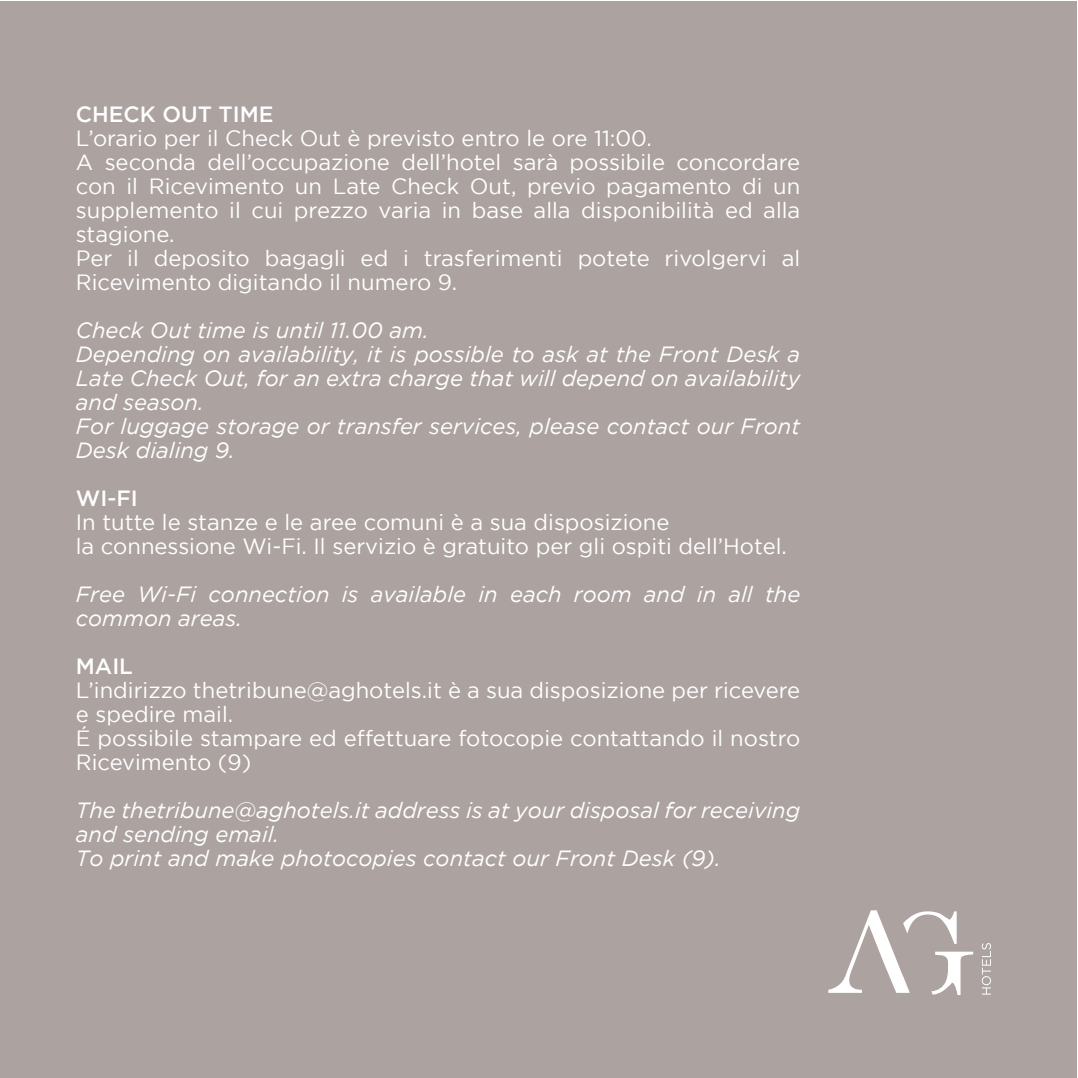
<style>
.page{position:relative;width:1078px;height:1078px;background:#fff}
.page>*{position:absolute;margin:0;border:0;box-sizing:border-box;transform-origin:0 0}
.t1{font:22px/24px "Gotham";color:#fff}
.t2{font:italic 22px/24px "Gotham";color:#fff}
.t3{font:500 22px "Gotham";color:#fff}
</style>
<div class="page">
<div style="left:0;top:2px;width:1076px;height:1075px;background:#aca2a0"></div>
<svg style="left:981px;top:943px;width:9px;height:51px"></svg>
<svg style="left:828px;top:910px;width:144px;height:84px"></svg>
<p class="t3" style="left:76px;top:101px;width:199px">CHECK OUT TIME</p>
<p class="t1" style="left:76px;top:126px;width:725px">L’orario per il Check Out è previsto entro le ore 11:00.<br>A seconda dell’occupazione dell’hotel sarà possibile concordare con il Ricevimento un Late Check Out, previo pagamento di un supplemento il cui prezzo varia in base alla disponibilità ed alla stagione.<br>Per il deposito bagagli ed i trasferimenti potete rivolgervi al Ricevimento digitando il numero 9.</p>
<p class="t2" style="left:76px;top:318px;width:725px">Check Out time is until 11.00 am.<br>Depending on availability, it is possible to ask at the Front Desk a Late Check Out, for an extra charge that will depend on availability and season.<br>For luggage storage or transfer services, please contact our Front Desk dialing 9.</p>
<p class="t3" style="left:76px;top:486px;width:63px">WI-FI</p>
<p class="t1" style="left:76px;top:510px;width:712px">In tutte le stanze e le aree comuni è a sua disposizione<br>la connessione Wi-Fi. Il servizio è gratuito per gli ospiti dell’Hotel.</p>
<p class="t2" style="left:76px;top:582px;width:725px">Free Wi-Fi connection is available in each room and in all the common areas.</p>
<p class="t3" style="left:76px;top:654px;width:59px">MAIL</p>
<p class="t1" style="left:76px;top:678px;width:725px">L’indirizzo thetribune@aghotels.it è a sua disposizione per ricevere e spedire mail.<br>É possibile stampare ed effettuare fotocopie contattando il nostro Ricevimento (9)</p>
<p class="t2" style="left:76px;top:798px;width:725px">The thetribune@aghotels.it address is at your disposal for receiving and sending email.<br>To print and make photocopies contact our Front Desk (9).</p>
</div>
